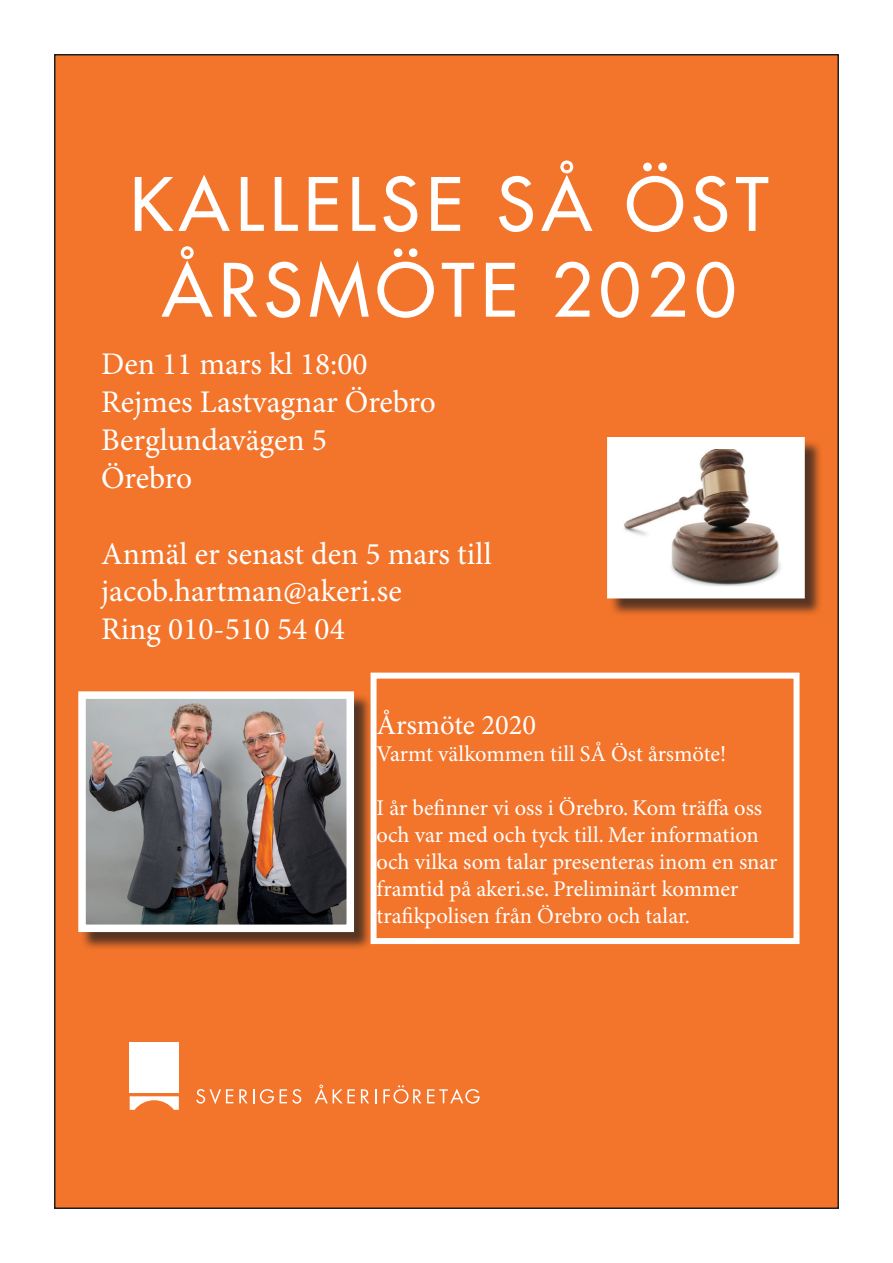
<style>
.page{position:relative;width:893px;height:1263px;background:#fff}
.page>*{position:absolute;margin:0;border:0;box-sizing:border-box;transform-origin:0 0}
.t1{font:500 71.55px/85.8px "Futura Std";letter-spacing:.09em;color:#fff;text-align:center}
.t2{font:31.5px/37.8px "Minion Pro";color:#fff}
.t3{font:28.5px "Minion Pro";letter-spacing:-.005em;color:#fff}
.t4{font:22.5px/27px "Minion Pro";color:#fff}
</style>
<div class="page">
<div style="left:55px;top:55px;width:783px;height:1153px;background:#f3742b"></div>
<div style="left:130px;top:1042px;width:49px;height:50px;background:#fff"></div>
<svg style="left:130px;top:1096px;width:49px;height:14px"></svg>
<svg style="left:196px;top:1089px;width:37px;height:15px"></svg>
<svg style="left:239px;top:1089px;width:35px;height:15px"></svg>
<svg style="left:280px;top:1089px;width:21px;height:15px"></svg>
<svg style="left:315px;top:1084px;width:40px;height:19px"></svg>
<svg style="left:361px;top:1089px;width:8px;height:14px"></svg>
<svg style="left:375px;top:1089px;width:1px;height:14px"></svg>
<svg style="left:383px;top:1085px;width:38px;height:19px"></svg>
<svg style="left:427px;top:1088px;width:53px;height:16px"></svg>
<div style="left:371px;top:673px;width:428px;height:271px;border:6px solid #fff"></div>
<div style="left:81px;top:694px;width:292px;height:257px;background:#231f20;opacity:.75"></div>
<img style="left:87px;top:700px;width:258px;height:223px">
<div style="left:78px;top:691px;width:276px;height:241px;border:8px solid #fff"></div>
<div style="left:609px;top:439px;width:214px;height:178px;background:#231f20;opacity:.75"></div>
<img style="left:620px;top:450px;width:172px;height:135px">
<div style="left:607px;top:437px;width:198px;height:161px;border:12px solid #fff"></div>
<h1 class="t1" style="left:130px;top:162px;width:640px">KALLELSE SÅ ÖST<br>ÅRSMÖTE 2020</h1>
<h2 class="t2" style="left:101px;top:347px;width:336px">Den 11 mars kl 18:00<br>Rejmes Lastvagnar Örebro<br>Berglundavägen 5<br>Örebro</h2>
<h2 class="t2" style="left:101px;top:536px;width:392px">Anmäl er senast den 5 mars till jacob.hartman@akeri.se<br>Ring 010-510 54 04</h2>
<p class="t3" style="left:377px;top:707px;width:161px">Årsmöte 2020</p>
<p class="t4" style="left:377px;top:741px;width:351px">Varmt välkommen till SÅ Öst årsmöte!</p>
<p class="t4" style="left:377px;top:795px;width:403px">I år befinner vi oss i Örebro. Kom träffa oss och var med och tyck till. Mer information och vilka som talar presenteras inom en snar framtid på akeri.se. Preliminärt kommer trafikpolisen från Örebro och talar.</p>
</div>
